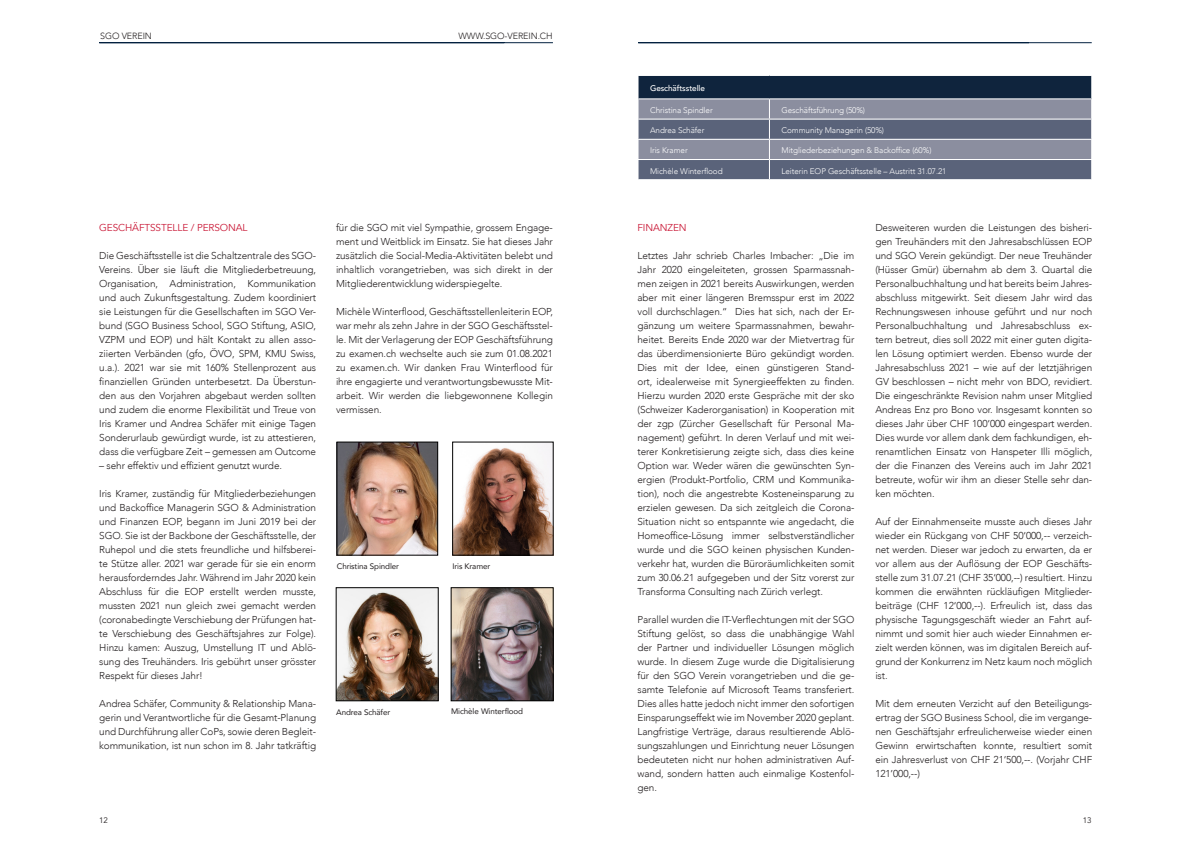
<style>
.page{position:relative;width:1191px;height:842px;background:#fff}
.page>*{position:absolute;margin:0;border:0;box-sizing:border-box;transform-origin:0 0}
.Main_text{font:300 10px/14px "Avenir";letter-spacing:-.01em;color:#231f20;text-align:justify}
.Titoletto_rosso{font:10px "Avenir";letter-spacing:-.01em;color:#ca1a38}
.t1{font:300 9px "Avenir";letter-spacing:-.01em;color:#231f20}
.Table_text_indent{font:300 8.1px "Avenir";letter-spacing:-.01em;color:#fff}
.Table_text_indent-2{font:500 8.1px "Avenir";letter-spacing:-.01em;color:#fff}
.Titoletto_rosso-2{font:8px "Avenir";letter-spacing:-.01em;color:#231f20}
.t2{font:8px "Avenir";color:#231f20}
</style>
<div class="page">
<hr style="left:99px;top:43px;width:454px;height:1px;background:#032140">
<hr style="left:638px;top:43px;width:453px;height:1px;background:#032140">
<img style="left:338px;top:589px;width:98px;height:110px">
<div style="left:336px;top:587px;width:102px;height:114px;border:1px solid #000"></div>
<img style="left:339px;top:444px;width:97px;height:109px">
<div style="left:337px;top:442px;width:101px;height:113px;border:1px solid #000"></div>
<img style="left:454px;top:444px;width:97px;height:109px">
<div style="left:452px;top:442px;width:101px;height:113px;border:1px solid #000"></div>
<img style="left:453px;top:589px;width:98px;height:110px">
<div style="left:451px;top:587px;width:102px;height:114px;border:1px solid #000"></div>
<svg style="left:638px;top:76px;width:454px;height:103px;background:#636c80"></svg>
<p class="t1" style="left:100px;top:30px;width:53px">SGO VEREIN</p>
<p class="t1" style="left:458px;top:30px;width:96px">WWW.SGO-VEREIN.CH</p>
<p class="Titoletto_rosso" style="left:99px;top:222px;width:150px">GESCHÄFTSSTELLE / PERSONAL</p>
<p class="Main_text" style="left:99px;top:249px;width:218px">Die Geschäftsstelle ist die Schaltzentrale des SGO-Vereins. Über sie läuft die Mitgliederbetreuung, Organisation, Administration, Kommunikation und auch Zukunftsgestaltung. Zudem koordiniert sie Leistungen für die Gesellschaften im SGO Ver&shy;bund (SGO Business School, SGO Stiftung, ASIO, VZPM und EOP) und hält Kontakt zu allen asso&shy;ziierten Verbänden (gfo, ÖVO, SPM, KMU Swiss, u.a.). 2021 war sie mit 160% Stellenprozent aus finanziellen Gründen unterbesetzt. Da Überstun&shy;den aus den Vorjahren abgebaut werden sollten und zudem die enorme Flexibilität und Treue von Iris Kramer und Andrea Schäfer mit einige Tagen Sonderurlaub gewürdigt wurde, ist zu attestieren, dass die verfügbare Zeit – gemessen am Outcome</p>
<p class="Main_text" style="left:99px;top:459px;width:184px">– sehr effektiv und effizient genutzt wurde.</p>
<p class="Main_text" style="left:99px;top:487px;width:218px">Iris Kramer, zuständig für Mitgliederbeziehungen und Backoffice Managerin SGO &amp; Administration und Finanzen EOP, begann im Juni 2019 bei der SGO. Sie ist der Backbone der Geschäftsstelle, der Ruhepol und die stets freundliche und hilfsberei&shy;te Stütze aller. 2021 war gerade für sie ein enorm herausforderndes Jahr. Während im Jahr 2020 kein Abschluss für die EOP erstellt werden musste, mussten 2021 nun gleich zwei gemacht werden (coronabedingte Verschiebung der Prüfungen hat&shy;te Verschiebung des Geschäftsjahres zur Folge).<br>Hinzu kamen: Auszug, Umstellung IT und Ablö&shy;sung des Treuhänders. Iris gebührt unser grösster Respekt für dieses Jahr!</p>
<p class="Main_text" style="left:99px;top:697px;width:218px">Andrea Schäfer, Community &amp; Relationship Mana&shy;gerin und Verantwortliche für die Gesamt-Planung und Durchführung aller CoPs, sowie deren Begleit&shy;kommunikation, ist nun schon im 8. Jahr tatkräftig</p>
<p class="Main_text" style="left:336px;top:221px;width:218px">für die SGO mit viel Sympathie, grossem Engage&shy;ment und Weitblick im Einsatz. Sie hat dieses Jahr zusätzlich die Social-Media-Aktivitäten belebt und inhaltlich vorangetrieben, was sich direkt in der Mitgliederentwicklung widerspiegelte.</p>
<p class="Main_text" style="left:336px;top:305px;width:218px">Michèle Winterflood, Geschäftsstellenleiterin EOP, war mehr als zehn Jahre in der SGO Geschäftsstel&shy;le. Mit der Verlagerung der EOP Geschäftsführung zu examen.ch wechselte auch sie zum 01.08.2021 zu examen.ch. Wir danken Frau Winterflood für ihre engagierte und verantwortungsbewusste Mit&shy;arbeit. Wir werden die liebgewonnene Kollegin vermissen.</p>
<p class="Titoletto_rosso-2" style="left:337px;top:560px;width:64px">Christina Spindler</p>
<p class="Titoletto_rosso-2" style="left:452px;top:560px;width:39px">Iris Kramer</p>
<p class="Titoletto_rosso-2" style="left:336px;top:705px;width:56px">Andrea Schäfer</p>
<p class="Titoletto_rosso-2" style="left:451px;top:705px;width:73px">Michèle Winterflood</p>
<p class="Table_text_indent-2" style="left:650px;top:81px;width:56px">Geschäftsstelle</p>
<p class="Table_text_indent" style="left:650px;top:105px;width:64px">Christina Spindler</p>
<p class="Table_text_indent" style="left:781px;top:105px;width:85px">Geschäftsführung (50%)</p>
<p class="Table_text_indent" style="left:650px;top:126px;width:56px">Andrea Schäfer</p>
<p class="Table_text_indent" style="left:781px;top:126px;width:104px">Community Managerin (50%)</p>
<p class="Table_text_indent" style="left:650px;top:146px;width:39px">Iris Kramer</p>
<p class="Table_text_indent" style="left:781px;top:146px;width:151px">Mitgliederbeziehungen &amp; Backoffice (60%)</p>
<p class="Table_text_indent" style="left:650px;top:166px;width:74px">Michèle Winterflood</p>
<p class="Table_text_indent" style="left:781px;top:166px;width:166px">Leiterin EOP Geschäftsstelle – Austritt 31.07.21</p>
<p class="Titoletto_rosso" style="left:637px;top:222px;width:51px">FINANZEN</p>
<p class="Main_text" style="left:637px;top:249px;width:218px">Letztes Jahr schrieb Charles Imbacher: „Die im Jahr 2020 eingeleiteten, grossen Sparmassnah&shy;men zeigen in 2021 bereits Auswirkungen, werden aber mit einer längeren Bremsspur erst im 2022 voll durchschlagen.“ Dies hat sich, nach der Er&shy;gänzung um weitere Sparmassnahmen, bewahr&shy;heitet. Bereits Ende 2020 war der Mietvertrag für das überdimensionierte Büro gekündigt worden.<br>Dies mit der Idee, einen günstigeren Stand&shy;ort, idealerweise mit Synergieeffekten zu finden.<br>Hierzu wurden 2020 erste Gespräche mit der sko (Schweizer Kaderorganisation) in Kooperation mit der zgp (Zürcher Gesellschaft für Personal Ma&shy;nagement) geführt. In deren Verlauf und mit wei&shy;terer Konkretisierung zeigte sich, dass dies keine Option war. Weder wären die gewünschten Syn&shy;ergien (Produkt-Portfolio, CRM und Kommunika&shy;tion), noch die angestrebte Kosteneinsparung zu erzielen gewesen. Da sich zeitgleich die Corona-Situation nicht so entspannte wie angedacht, die Homeoffice-Lösung immer selbstverständlicher wurde und die SGO keinen physischen Kunden&shy;verkehr hat, wurden die Büroräumlichkeiten somit zum 30.06.21 aufgegeben und der Sitz vorerst zur Transforma Consulting nach Zürich verlegt.</p>
<p class="Main_text" style="left:637px;top:613px;width:218px">Parallel wurden die IT-Verflechtungen mit der SGO Stiftung gelöst, so dass die unabhängige Wahl der Partner und individueller Lösungen möglich wurde. In diesem Zuge wurde die Digitalisierung für den SGO Verein vorangetrieben und die ge&shy;samte Telefonie auf Microsoft Teams transferiert.<br>Dies alles hatte jedoch nicht immer den sofortigen Einsparungseffekt wie im November 2020 geplant.<br>Langfristige Verträge, daraus resultierende Ablö&shy;sungszahlungen und Einrichtung neuer Lösungen bedeuteten nicht nur hohen administrativen Auf&shy;wand, sondern hatten auch einmalige Kostenfol&shy;gen.</p>
<p class="Main_text" style="left:875px;top:221px;width:218px">Desweiteren wurden die Leistungen des bisheri&shy;gen Treuhänders mit den Jahresabschlüssen EOP und SGO Verein gekündigt. Der neue Treuhänder (Hüsser Gmür) übernahm ab dem 3. Quartal die Personalbuchhaltung und hat bereits beim Jahres&shy;abschluss mitgewirkt. Seit diesem Jahr wird das Rechnungswesen inhouse geführt und nur noch Personalbuchhaltung und Jahresabschluss ex&shy;tern betreut, dies soll 2022 mit einer guten digita&shy;len Lösung optimiert werden. Ebenso wurde der Jahresabschluss 2021 – wie auf der letztjährigen GV beschlossen – nicht mehr von BDO, revidiert.<br>Die eingeschränkte Revision nahm unser Mitglied Andreas Enz pro Bono vor. Insgesamt konnten so dieses Jahr über CHF 100‘000 eingespart werden.<br>Dies wurde vor allem dank dem fachkundigen, eh&shy;renamtlichen Einsatz von Hanspeter Illi möglich, der die Finanzen des Vereins auch im Jahr 2021 betreute, wofür wir ihm an dieser Stelle sehr dan&shy;ken möchten.</p>
<p class="Main_text" style="left:875px;top:515px;width:218px">Auf der Einnahmenseite musste auch dieses Jahr wieder ein Rückgang von CHF 50‘000,-- verzeich&shy;net werden. Dieser war jedoch zu erwarten, da er vor allem aus der Auflösung der EOP Geschäfts&shy;stelle zum 31.07.21 (CHF 35‘000,--) resultiert. Hinzu kommen die erwähnten rückläufigen Mitglieder&shy;beiträge (CHF 12‘000,--). Erfreulich ist, dass das physische Tagungsgeschäft wieder an Fahrt auf&shy;nimmt und somit hier auch wieder Einnahmen er&shy;zielt werden können, was im digitalen Bereich auf&shy;grund der Konkurrenz im Netz kaum noch möglich ist.</p>
<p class="Main_text" style="left:875px;top:697px;width:218px">Mit dem erneuten Verzicht auf den Beteiligungs&shy;ertrag der SGO Business School, die im vergange&shy;nen Geschäftsjahr erfreulicherweise wieder einen Gewinn erwirtschaften konnte, resultiert somit ein Jahresverlust von CHF 21‘500,--. (Vorjahr CHF 121’000,--)</p>
<p class="t2" style="left:99px;top:816px;width:10px">12</p>
<p class="t2" style="left:1083px;top:816px;width:10px">13</p>
</div>
